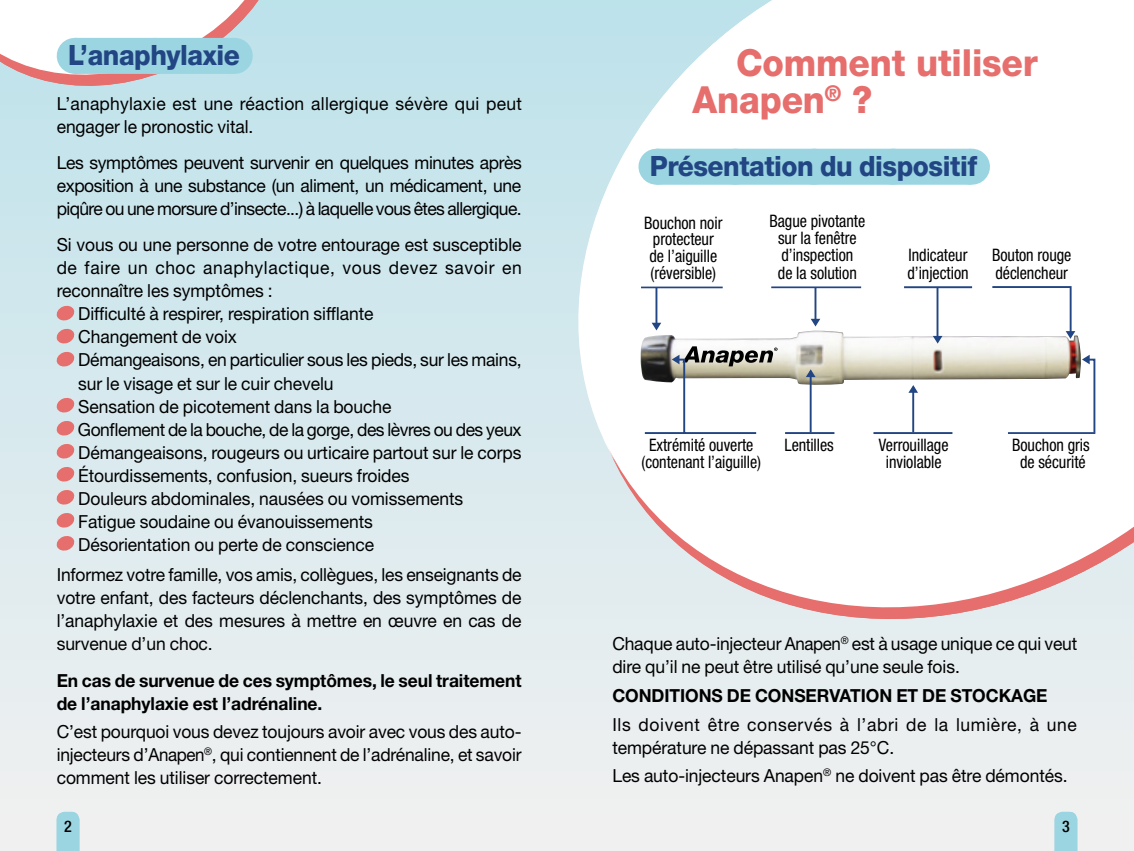
<style>
.page{position:relative;width:1134px;height:851px;background:#fff}
.page>*{position:absolute;margin:0;border:0;box-sizing:border-box;transform-origin:0 0}
.t1{font:800 37.4px/37.2px "Helvetica Neue LT Std";letter-spacing:-.005em;color:#e66e6c;scale:.94 1}
.t2{font:800 28px "Helvetica Neue LT Std";letter-spacing:-.015em;color:#224583;scale:.94 1}
.t3{font:18px/23px "Helvetica Neue LT Std";letter-spacing:-.005em;color:#000;text-align:justify}
.t4{font:18px/23px "Helvetica Neue LT Std";letter-spacing:.035em;color:#000}
.t5{font:700 18px/23px "Helvetica Neue LT Std";letter-spacing:-.005em;color:#000}
.t6{font:18px/23px "Helvetica Neue LT Std";letter-spacing:.015em;color:#000}
.t7{font:18px "Helvetica Neue LT Std";letter-spacing:-.025em;color:#000}
.t8{font:condensed 17.2px/17.2px "Helvetica Neue LT Std";letter-spacing:-.005em;color:#000;text-align:center;scale:.94 1}
.t9{font:500 condensed 16px "Helvetica Neue LT Std";color:#000}
</style>
<div class="page">
<div style="left:0;top:0;width:1134px;height:850px;background:linear-gradient(to bottom,#bde2eb,#f2f1f1)"></div>
<svg style="left:535px;top:0;width:32px;height:665px;background:#d1e7ed"></svg>
<svg style="left:57px;top:811px;width:22px;height:39px"></svg>
<svg style="left:0;top:0;width:305px;height:106px"></svg>
<hr style="left:75px;top:38px;width:1px;height:36px;background:#9bd5e1">
<hr style="left:234px;top:38px;width:1px;height:36px;background:#9bd5e1">
<svg style="left:56px;top:305px;width:19px;height:16px"></svg>
<svg style="left:56px;top:328px;width:19px;height:16px"></svg>
<svg style="left:56px;top:351px;width:19px;height:16px"></svg>
<svg style="left:56px;top:397px;width:19px;height:16px"></svg>
<svg style="left:56px;top:420px;width:19px;height:16px"></svg>
<svg style="left:56px;top:443px;width:19px;height:16px"></svg>
<svg style="left:56px;top:466px;width:19px;height:16px"></svg>
<svg style="left:56px;top:489px;width:19px;height:16px"></svg>
<svg style="left:56px;top:512px;width:19px;height:16px"></svg>
<svg style="left:56px;top:535px;width:19px;height:16px"></svg>
<svg style="left:567px;top:0;width:567px;height:654px"></svg>
<div style="left:656px;top:149px;width:315px;height:36px;background:#9bd5e1"></div>
<svg style="left:736px;top:184px;width:196px;height:1px"></svg>
<hr style="left:971px;top:149px;width:1px;height:36px;background:#9bd5e1">
<svg style="left:1054px;top:811px;width:23px;height:39px"></svg>
<img style="left:641px;top:331px;width:442px;height:55px">
<hr style="left:771px;top:286px;width:90px;height:2px;background:#224583">
<hr style="left:641px;top:286px;width:82px;height:2px;background:#224583">
<svg style="left:783px;top:285px;width:289px;height:150px"></svg>
<svg style="left:811px;top:319px;width:9px;height:7px"></svg>
<hr style="left:655px;top:287px;width:2px;height:39px;background:#224583">
<svg style="left:652px;top:323px;width:9px;height:7px"></svg>
<svg style="left:933px;top:336px;width:9px;height:7px"></svg>
<svg style="left:908px;top:385px;width:10px;height:8px"></svg>
<hr style="left:810px;top:371px;width:2px;height:61px;background:#224583">
<svg style="left:806px;top:369px;width:9px;height:8px"></svg>
<svg style="left:643px;top:346px;width:134px;height:89px"></svg>
<hr style="left:1008px;top:432px;width:87px;height:2px;background:#224583">
<svg style="left:1082px;top:354px;width:14px;height:80px"></svg>
<svg style="left:1066px;top:331px;width:9px;height:8px"></svg>
<h2 class="t2" style="left:68px;top:39px;width:184px">L’anaphylaxie</h2>
<p class="t6" style="left:57px;top:91px;width:467px">L’anaphylaxie est une réaction allergique sévère qui peut engager le pronostic vital.</p>
<p class="t3" style="left:57px;top:151px;width:467px">Les symptômes peuvent survenir en quelques minutes après exposition à une substance (un aliment, un médicament, une piqûre ou une morsure d’insecte...) à laquelle vous êtes allergique.</p>
<p class="t3" style="left:57px;top:233px;width:466px">Si vous ou une personne de votre entourage est susceptible</p>
<p class="t4" style="left:57px;top:256px;width:467px">de faire un choc anaphylactique, vous devez savoir en</p>
<p class="t3" style="left:57px;top:279px;width:217px">reconnaître les symptômes :</p>
<p class="t3" style="left:78px;top:302px;width:297px">Difficulté à respirer, respiration sifflante</p>
<p class="t3" style="left:78px;top:325px;width:160px">Changement de voix</p>
<p class="t3" style="left:78px;top:348px;width:445px">Démangeaisons, en particulier sous les pieds, sur les mains,</p>
<p class="t3" style="left:78px;top:371px;width:257px">sur le visage et sur le cuir chevelu</p>
<p class="t3" style="left:78px;top:394px;width:315px">Sensation de picotement dans la bouche</p>
<p class="t7" style="left:78px;top:418px;width:445px">Gonflement de la bouche, de la gorge, des lèvres ou des yeux</p>
<p class="t3" style="left:78px;top:440px;width:445px">Démangeaisons, rougeurs ou urticaire partout sur le corps</p>
<p class="t3" style="left:78px;top:463px;width:333px">Étourdissements, confusion, sueurs froides</p>
<p class="t3" style="left:78px;top:486px;width:387px">Douleurs abdominales, nausées ou vomissements</p>
<p class="t3" style="left:78px;top:509px;width:296px">Fatigue soudaine ou évanouissements</p>
<p class="t3" style="left:78px;top:532px;width:297px">Désorientation ou perte de conscience</p>
<p class="t3" style="left:57px;top:563px;width:466px">Informez votre famille, vos amis, collègues, les enseignants de votre enfant, des facteurs déclenchants, des symptômes de l’anaphylaxie et des mesures à mettre en œuvre en cas de survenue d’un choc.</p>
<p class="t5" style="left:57px;top:668px;width:466px">En cas de survenue de ces symptômes, le seul traitement de l’anaphylaxie est l’adrénaline.</p>
<p class="t3" style="left:57px;top:720px;width:466px">C’est pourquoi vous devez toujours avoir avec vous des auto&shy;injecteurs d’Anapen<sup>®</sup>, qui contiennent de l’adrénaline, et savoir comment les utiliser correctement.</p>
<p class="t9" style="left:64px;top:816px;width:9px">2</p>
<h1 class="t1" style="left:693px;top:44px;width:369px;text-indent:44px">Comment utiliser<br>Anapen<sup>®</sup> ?</h1>
<h2 class="t2" style="left:650px;top:149px;width:350px">Présentation du dispositif</h2>
<p class="t8" style="left:644px;top:214px;width:85px;line-height:16.6px">Bouchon noir protecteur de l’aiguille (réversible)</p>
<p class="t8" style="left:769px;top:212px;width:103px">Bague pivotante sur la fenêtre d’inspection<br>de la solution</p>
<p class="t8" style="left:907px;top:247px;width:67px;text-align:left">Indicateur d’injection</p>
<p class="t8" style="left:992px;top:247px;width:86px;text-align:left">Bouton rouge déclencheur</p>
<p class="t8" style="left:641px;top:436px;width:129px">Extrémité ouverte (contenant l’aiguille)</p>
<p class="t8" style="left:784px;top:436px;width:54px">Lentilles</p>
<p class="t8" style="left:879px;top:436px;width:76px">Verrouillage inviolable</p>
<p class="t8" style="left:1012px;top:436px;width:84px">Bouchon gris de sécurité</p>
<p class="t3" style="left:612px;top:632px;width:466px">Chaque auto-injecteur Anapen<sup>®</sup> est à usage unique ce qui veut dire qu’il ne peut être utilisé qu’une seule fois.</p>
<p class="t5" style="left:612px;top:683px;width:437px">CONDITIONS DE CONSERVATION ET DE STOCKAGE</p>
<p class="t4" style="left:612px;top:712px;width:466px">Ils doivent être conservés à l’abri de la lumière, à une température ne dépassant pas 25°C.</p>
<p class="t3" style="left:612px;top:764px;width:457px">Les auto-injecteurs Anapen<sup>®</sup> ne doivent pas être démontés.</p>
<p class="t9" style="left:1062px;top:816px;width:9px">3</p>
</div>
